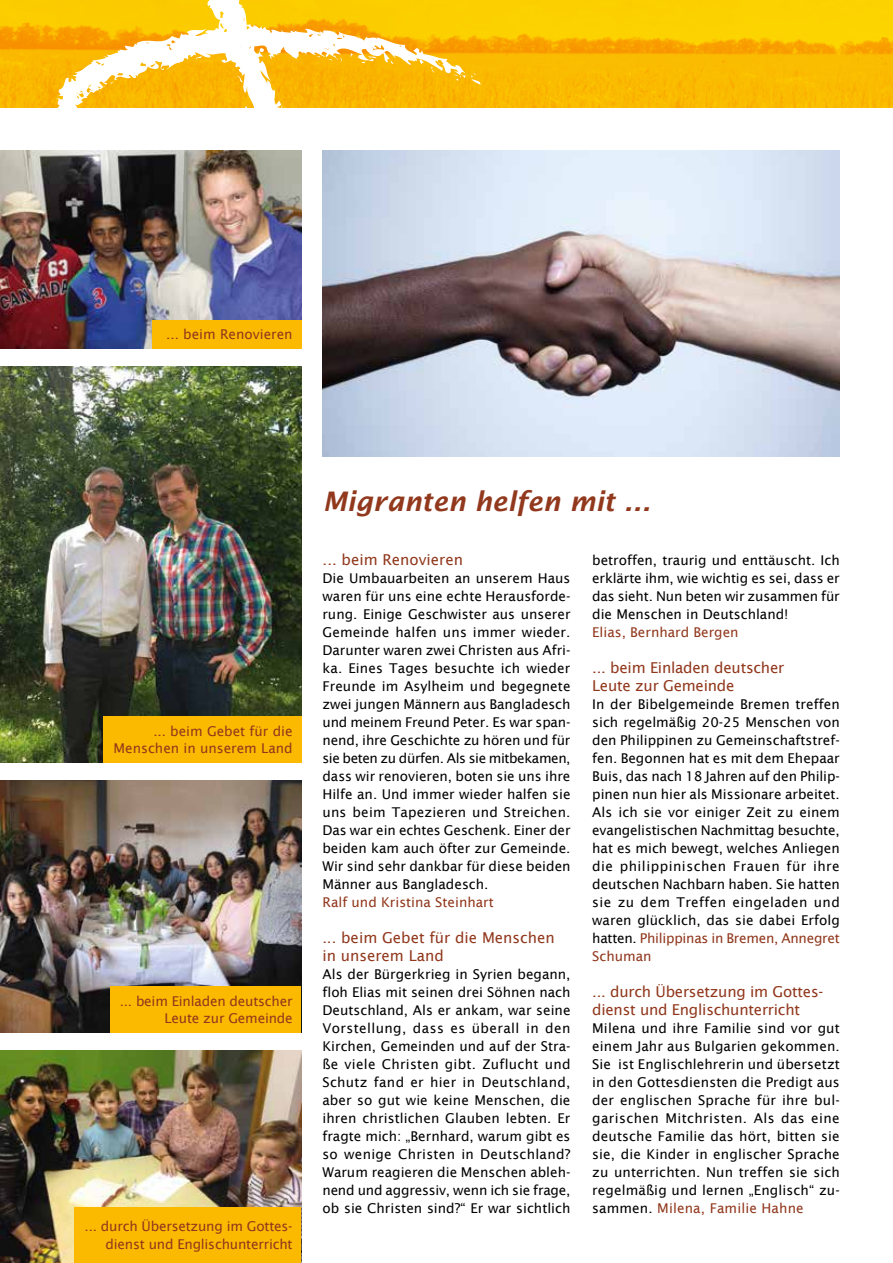
<style>
.page{position:relative;width:893px;height:1263px;background:#fff}
.page>*{position:absolute;margin:0;border:0;box-sizing:border-box;transform-origin:0 0}
.t1{font:italic 600 27px "Lucida Sans";color:#91381d}
.t2{font:15px/18px "Lucida Sans";letter-spacing:-.015em;color:#91381d}
.t3{font:13.5px/18px "Lucida Sans";color:#000;text-align:justify}
.t4{font:13.5px/16.2px "Lucida Sans";color:#91381d;text-align:right}
.s1{color:#91381d}
</style>
<div class="page">
<img style="left:0;top:0;width:893px;height:107px">
<svg style="left:54px;top:0;width:427px;height:107px"></svg>
<img style="left:0;top:151px;width:301px;height:198px">
<img style="left:0;top:781px;width:301px;height:252px">
<img style="left:0;top:1051px;width:301px;height:212px">
<img style="left:0;top:367px;width:301px;height:396px">
<img style="left:322px;top:151px;width:518px;height:306px">
<div style="left:152px;top:320px;width:149px;height:29px;background:#fbba00"></div>
<div style="left:103px;top:716px;width:198px;height:47px;background:#fbba00"></div>
<div style="left:111px;top:986px;width:190px;height:47px;background:#fbba00"></div>
<div style="left:74px;top:1208px;width:227px;height:55px;background:#fbba00"></div>
<p class="t4" style="left:166px;top:326px;width:128px">... beim Renovieren</p>
<p class="t4" style="left:114px;top:723px;width:181px">... beim Gebet für die<br>Menschen in unserem Land</p>
<p class="t4" style="left:120px;top:993px;width:174px">... beim Einladen deutscher<br>Leute zur Gemeinde</p>
<p class="t4" style="left:85px;top:1217px;width:210px;line-height:18px">... durch Übersetzung im Gottes&shy;dienst und Englischunterricht</p>
<h1 class="t1" style="left:323px;top:485px;width:329px">Migranten helfen mit ...</h1>
<p class="t3" style="left:592px;top:551px;width:249px">betroffen, traurig und enttäuscht. Ich erklärte ihm, wie wichtig es sei, dass er das sieht. Nun beten wir zusammen für die Menschen in Deutschland!</p>
<p class="t4" style="left:592px;top:624px;width:148px">Elias, Bernhard Bergen</p>
<p class="t2" style="left:592px;top:658px;width:194px">... beim Einladen deutscher<br>Leute zur Gemeinde</p>
<p class="t3" style="left:592px;top:695px;width:249px">In der Bibelgemeinde Bremen treffen sich regelmäßig 20-25 Menschen von den Philippinen zu Gemeinschaftstref&shy;fen. Begonnen hat es mit dem Ehepaar Buis, das nach 18 Jahren auf den Philip&shy;pinen nun hier als Missionare arbeitet.<br>Als ich sie vor einiger Zeit zu einem evangelistischen Nachmittag besuchte, hat es mich bewegt, welches Anliegen die philippinischen Frauen für ihre deutschen Nachbarn haben. Sie hatten sie zu dem Treffen eingeladen und waren glücklich, das sie dabei Erfolg hatten. <span class="s1">Philippinas in Bremen, Annegret Schuman</span></p>
<p class="t2" style="left:592px;top:982px;width:233px">... durch Übersetzung im Gottes&shy;dienst und Englischunterricht</p>
<p class="t3" style="left:592px;top:1019px;width:249px">Milena und ihre Familie sind vor gut einem Jahr aus Bulgarien gekommen.<br>Sie ist Englischlehrerin und übersetzt in den Gottesdiensten die Predigt aus der englischen Sprache für ihre bul&shy;garischen Mitchristen. Als das eine deutsche Familie das hört, bitten sie sie, die Kinder in englischer Sprache zu unterrichten. Nun treffen sie sich regelmäßig und lernen „Englisch“ zu&shy;sammen. <span class="s1">Milena, Familie Hahne</span></p>
<p class="t2" style="left:322px;top:550px;width:142px">... beim Renovieren</p>
<p class="t3" style="left:322px;top:569px;width:250px">Die Umbauarbeiten an unserem Haus waren für uns eine echte Herausforde&shy;rung. Einige Geschwister aus unserer Gemeinde halfen uns immer wieder.<br>Darunter waren zwei Christen aus Afri&shy;ka. Eines Tages besuchte ich wieder Freunde im Asylheim und begegnete zwei jungen Männern aus Bangladesch und meinem Freund Peter. Es war span&shy;nend, ihre Geschichte zu hören und für sie beten zu dürfen. Als sie mitbekamen, dass wir renovieren, boten sie uns ihre Hilfe an. Und immer wieder halfen sie uns beim Tapezieren und Streichen.<br>Das war ein echtes Geschenk. Einer der beiden kam auch öfter zur Gemeinde.<br>Wir sind sehr dankbar für diese beiden Männer aus Bangladesch.</p>
<p class="t4" style="left:322px;top:893px;width:173px">Ralf und Kristina Steinhart</p>
<p class="t2" style="left:322px;top:928px;width:234px">... beim Gebet für die Menschen in unserem Land</p>
<p class="t3" style="left:322px;top:965px;width:250px">Als der Bürgerkrieg in Syrien begann, floh Elias mit seinen drei Söhnen nach Deutschland, Als er ankam, war seine Vorstellung, dass es überall in den Kirchen, Gemeinden und auf der Stra&shy;ße viele Christen gibt. Zuflucht und Schutz fand er hier in Deutschland, aber so gut wie keine Menschen, die ihren christlichen Glauben lebten. Er fragte mich: „Bernhard, warum gibt es so wenige Christen in Deutschland?<br>Warum reagieren die Menschen ableh&shy;nend und aggressiv, wenn ich sie frage, ob sie Christen sind?“ Er war sichtlich</p>
</div>
